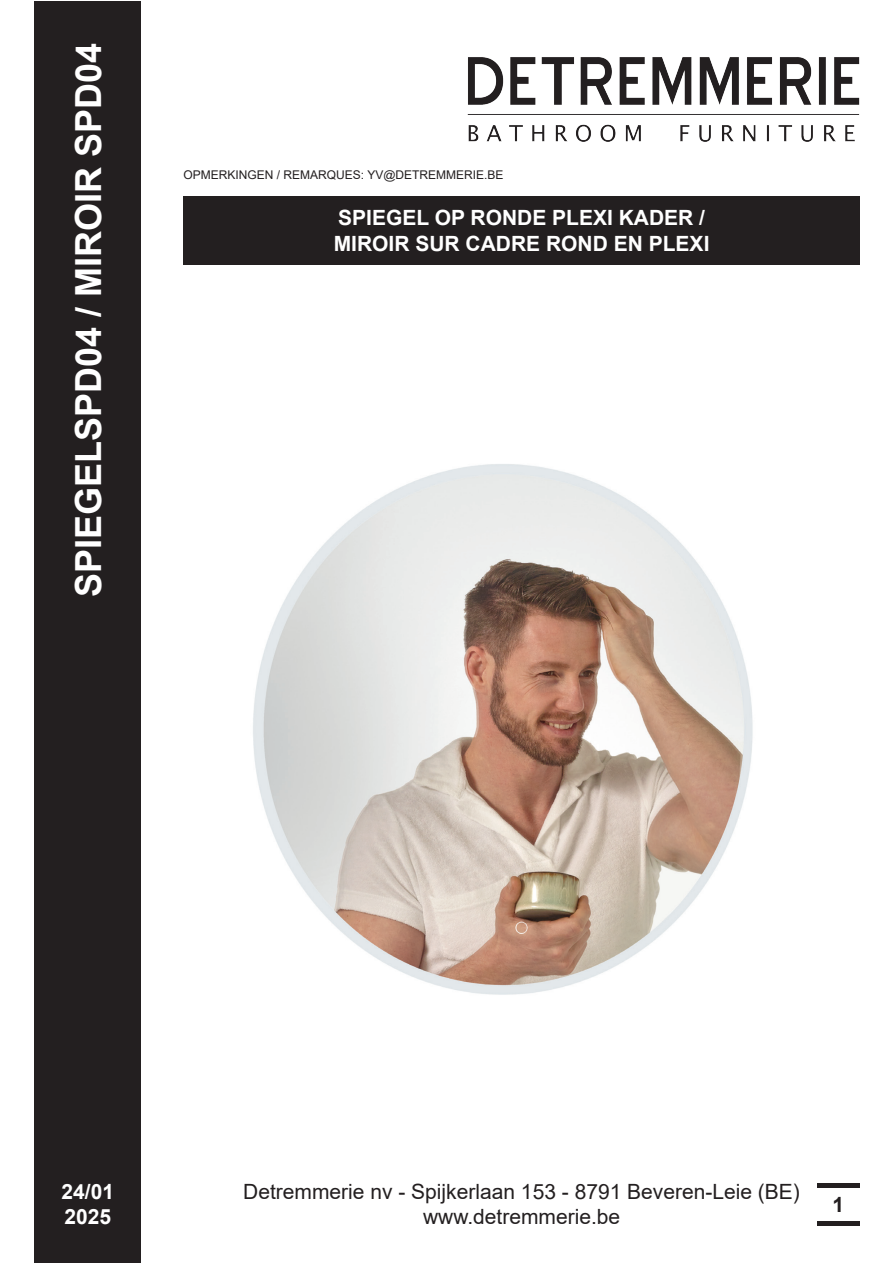
<style>
.page{position:relative;width:893px;height:1263px;background:#fff}
.page>*{position:absolute;margin:0;border:0;box-sizing:border-box;transform-origin:0 0}
.t1{font:700 36px "Arial";color:#fff}
.t2{font:21px/25.2px "Arial";color:#231f20;text-align:center}
.t3{font:700 21px/25.2px "Arial";color:#fff}
.t4{font:700 21px "Arial";color:#231f20}
.t5{font:12px "Arial";color:#231f20}
</style>
<div class="page">
<img style="left:468px;top:57px;width:392px;height:84px">
<div style="left:35px;top:1px;width:106px;height:1262px;background:#231f20"></div>
<div style="left:184px;top:196px;width:676px;height:68px;background:#231f20"></div>
<hr style="left:817px;top:1183px;width:43px;height:4px;background:#231f20">
<hr style="left:817px;top:1221px;width:43px;height:4px;background:#231f20">
<img style="left:253px;top:464px;width:500px;height:531px">
<h1 class="t1" style="left:63px;top:597px;width:556px;rotate:-90deg">SPIEGELSPD04 / MIROIR SPD04</h1>
<p class="t5" style="left:184px;top:167px;width:322px">OPMERKINGEN / REMARQUES: YV@DETREMMERIE.BE</p>
<p class="t3" style="left:334px;top:206px;width:377px">SPIEGEL OP RONDE PLEXI KADER /<br>MIROIR SUR CADRE ROND EN PLEXI</p>
<p class="t3" style="left:62px;top:1179px;width:54px">24/01<br>2025</p>
<p class="t2" style="left:243px;top:1179px;width:558px">Detremmerie nv - Spijkerlaan 153 - 8791 Beveren-Leie (BE) www.detremmerie.be</p>
<p class="t4" style="left:833px;top:1190px;width:13px">1</p>
</div>
